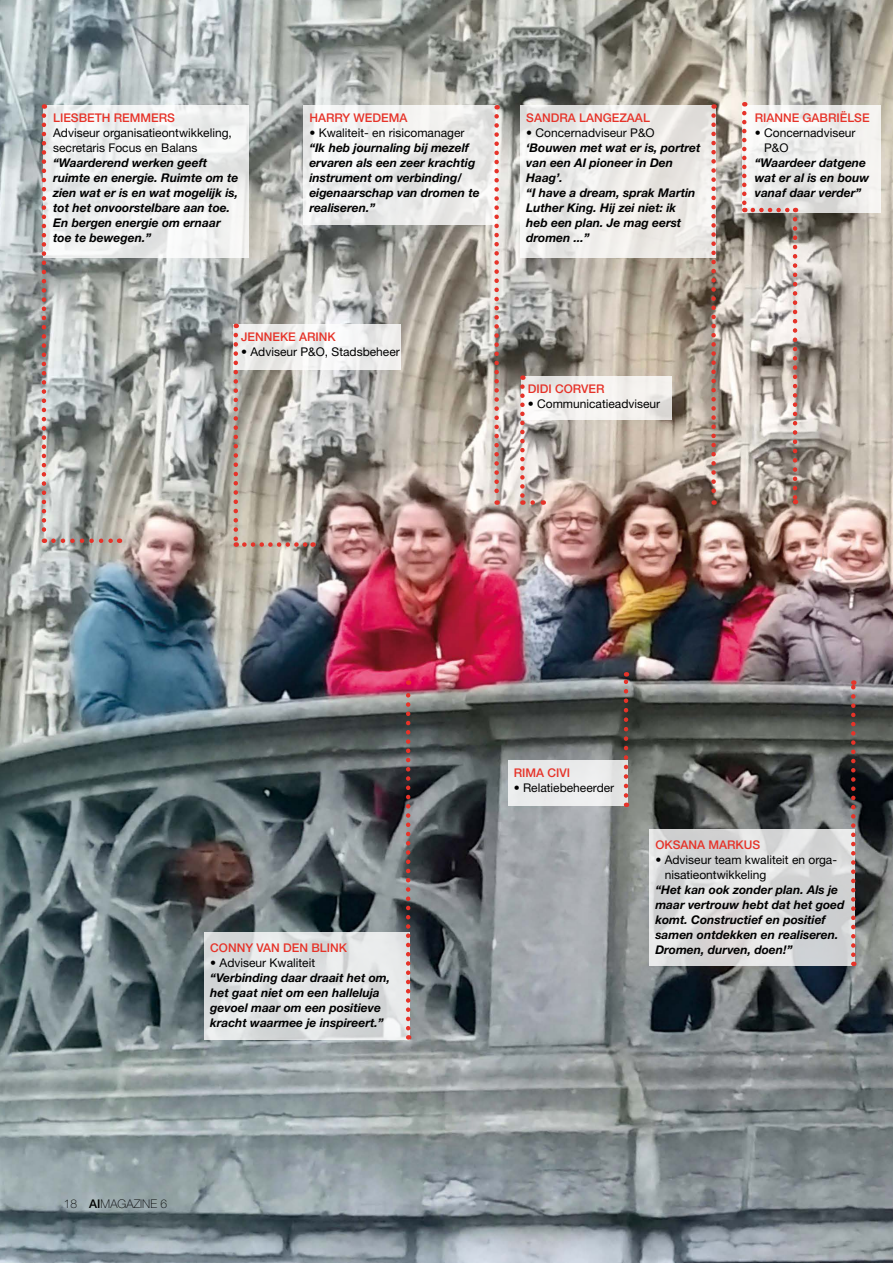
<style>
.page{position:relative;width:893px;height:1263px;background:#fff}
.page>*{position:absolute;margin:0;border:0;box-sizing:border-box;transform-origin:0 0}
.t1{font:italic 700 12px/15px "Helvetica Neue";color:#000}
.t2{font:12px/15px "Helvetica Neue";color:#000}
.t3{font:500 12px "Helvetica Neue";color:#e63329}
.t4{font:100 12px "Helvetica Neue";color:#000}
.s1{font-weight:500}
</style>
<div class="page">
<img style="left:0;top:0;width:893px;height:1263px">
<svg style="left:43px;top:105px;width:206px;height:152px;fill:#eff0f0"></svg>
<svg style="left:42px;top:116px;width:4px;height:427px;background:#ca8480"></svg>
<svg style="left:53px;top:538px;width:67px;height:5px"></svg>
<svg style="left:303px;top:105px;width:193px;height:119px;fill:#eff0ef"></svg>
<svg style="left:494px;top:116px;width:5px;height:389px;background:#d89a93"></svg>
<svg style="left:520px;top:105px;width:196px;height:152px;fill:#edebe8"></svg>
<svg style="left:711px;top:115px;width:5px;height:390px;background:#c6847b"></svg>
<svg style="left:742px;top:105px;width:138px;height:107px;fill:#efefee"></svg>
<svg style="left:742px;top:113px;width:4px;height:99px"></svg>
<svg style="left:753px;top:208px;width:43px;height:4px"></svg>
<svg style="left:793px;top:219px;width:4px;height:285px"></svg>
<svg style="left:204px;top:932px;width:206px;height:107px;background:#e0e2e3"></svg>
<svg style="left:406px;top:680px;width:4px;height:348px"></svg>
<svg style="left:649px;top:829px;width:206px;height:137px;background:#d9d9da"></svg>
<svg style="left:851px;top:680px;width:4px;height:275px"></svg>
<svg style="left:234px;top:324px;width:167px;height:46px;fill:#efefee"></svg>
<svg style="left:234px;top:335px;width:4px;height:212px"></svg>
<svg style="left:244px;top:542px;width:70px;height:5px"></svg>
<div style="left:508px;top:760px;width:119px;height:46px;background:#eaebeb"></div>
<svg style="left:624px;top:672px;width:4px;height:123px"></svg>
<svg style="left:522px;top:376px;width:150px;height:44px;fill:#f4f2ef"></svg>
<svg style="left:520px;top:387px;width:5px;height:118px"></svg>
<svg style="left:533px;top:500px;width:11px;height:5px"></svg>
<p class="t3" style="left:53px;top:111px;width:123px">LIESBETH REMMERS</p>
<p class="t2" style="left:53px;top:125px;width:180px">Adviseur organisatieontwikkeling, secretaris Focus en Balans</p>
<p class="t1" style="left:53px;top:155px;width:187px">“Waarderend werken geeft ruimte en energie. Ruimte om te zien wat er is en wat mogelijk is, tot het onvoorstelbare aan toe.<br>En bergen energie om ernaar toe te bewegen.”</p>
<p class="t3" style="left:309px;top:111px;width:100px">HARRY WEDEMA</p>
<p class="t2" style="left:309px;top:125px;width:157px">• Kwaliteit- en risicomanager</p>
<p class="t1" style="left:309px;top:140px;width:172px">“Ik heb journaling bij mezelf ervaren als een zeer krachtig instrument om verbinding/ eigenaarschap van dromen te realiseren.”</p>
<p class="t3" style="left:241px;top:329px;width:96px">JENNEKE ARINK</p>
<p class="t2" style="left:241px;top:344px;width:160px">• Adviseur P&amp;O, Stadsbeheer</p>
<p class="t3" style="left:526px;top:111px;width:125px">SANDRA LANGEZAAL</p>
<p class="t2" style="left:526px;top:125px;width:130px">• Concernadviseur P&amp;O</p>
<p class="t1" style="left:526px;top:140px;width:176px">‘Bouwen met wat er is, portret van een AI pioneer in Den<br>Haag’.<br>“I have a dream, sprak Martin<br>Luther King. Hij zei niet: ik heb een plan. Je mag eerst dromen ...”</p>
<p class="t3" style="left:528px;top:382px;width:78px">DIDI CORVER</p>
<p class="t2" style="left:528px;top:396px;width:134px">• Communicatieadviseur</p>
<p class="t3" style="left:755px;top:111px;width:116px">RIANNE GABRIËLSE</p>
<p class="t2" style="left:764px;top:125px;width:93px;text-indent:-9px">• Concernadviseur<br>P&amp;O</p>
<p class="t1" style="left:755px;top:155px;width:116px">“Waardeer datgene wat er al is en bouw vanaf daar verder”</p>
<p class="t3" style="left:210px;top:941px;width:138px">CONNY VAN DEN BLINK</p>
<p class="t2" style="left:210px;top:955px;width:106px">• Adviseur Kwaliteit</p>
<p class="t1" style="left:210px;top:970px;width:181px">“Verbinding daar draait het om, het gaat niet om een halleluja gevoel maar om een positieve kracht waarmee je inspireert.”</p>
<p class="t4" style="left:64px;top:1197px;width:105px">18 <span class="s1">AI</span>MAGAZINE 6</p>
<p class="t3" style="left:514px;top:766px;width:58px">RIMA CIVI</p>
<p class="t2" style="left:514px;top:780px;width:102px">• Relatiebeheerder</p>
<p class="t3" style="left:655px;top:838px;width:106px">OKSANA MARKUS</p>
<p class="t2" style="left:665px;top:852px;width:174px;text-indent:-9px">• Adviseur team kwaliteit en orga&shy;nisatieontwikkeling</p>
<p class="t1" style="left:655px;top:882px;width:191px">“Het kan ook zonder plan. Als je maar vertrouw hebt dat het goed komt. Constructief en positief samen ontdekken en realiseren.<br>Dromen, durven, doen!”</p>
</div>
